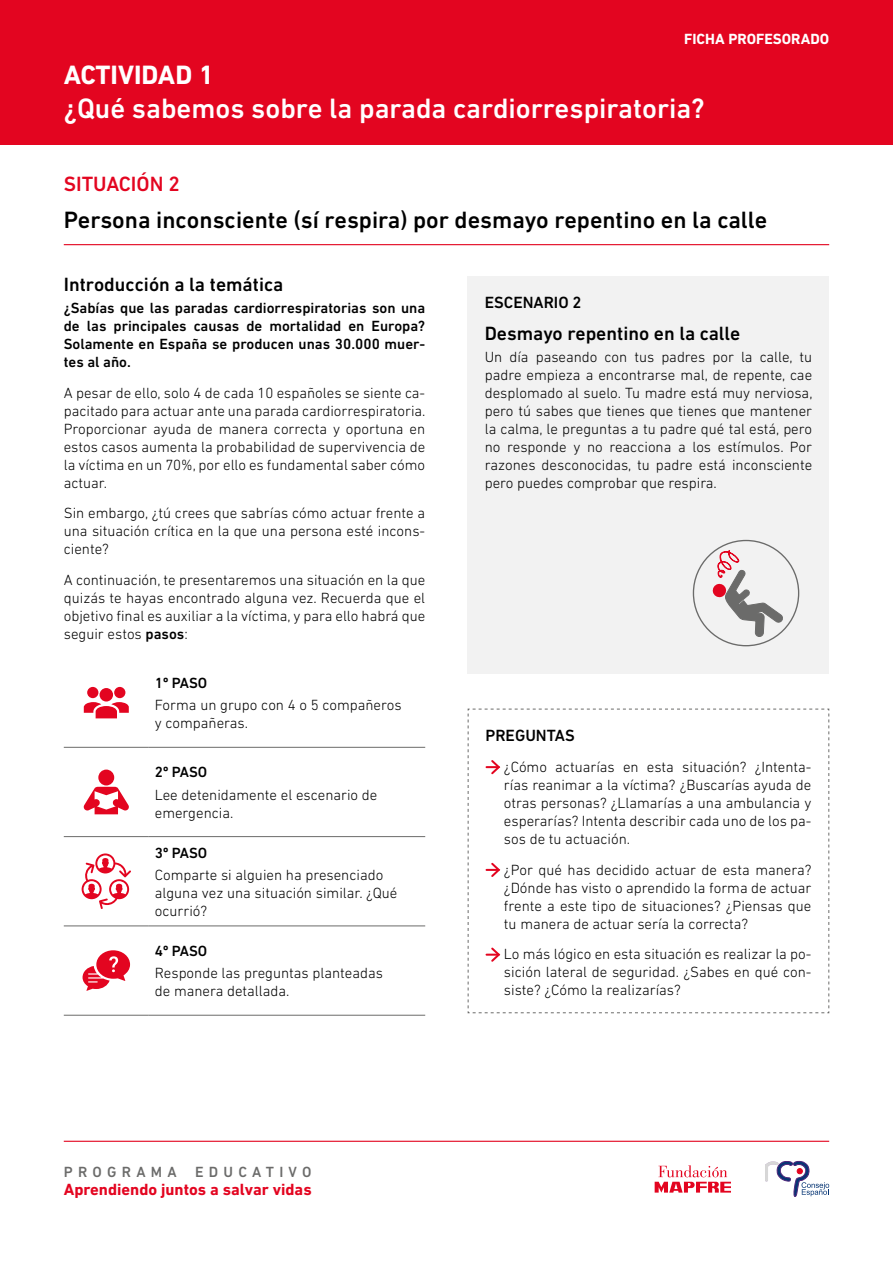
<style>
.page{position:relative;width:893px;height:1263px;background:#fff}
.page>*{position:absolute;margin:0;border:0;box-sizing:border-box;transform-origin:0 0}
.t1{font:500 28.5px "DIN Next LT Pro";color:#fff}
.t2{font:700 27px "DIN Next LT Pro";color:#fff}
.sub{font:500 24px "DIN Next LT Pro";color:#000}
.sub-2{font:500 21px "DIN Next LT Pro";color:#e30520}
.sub-3{font:500 19.5px "DIN Next LT Pro";color:#000}
.t3{font:700 16.5px "DIN Next LT Pro";color:#e30520}
.sub-4{font:500 16.5px "DIN Next LT Pro";color:#000}
.TXT{font:300 15px/18px "DIN Next LT Pro";color:#000;text-align:justify}
.TXT-2{font:500 15px/18px "DIN Next LT Pro";color:#000;text-align:justify}
.t4{font:500 15px "DIN Next LT Pro";letter-spacing:.35em;color:#6b6b6a}
.TXT-3{font:700 15px "DIN Next LT Pro";color:#fff}
.s1{font-weight:500}
</style>
<div class="page">
<div style="left:0;top:0;width:893px;height:145px;background:#e30520"></div>
<hr style="left:64px;top:747px;width:85px;height:1px;background:#6b6b6a">
<hr style="left:149px;top:747px;width:276px;height:1px;background:#6b6b6a">
<hr style="left:64px;top:836px;width:85px;height:1px;background:#6b6b6a">
<hr style="left:149px;top:836px;width:276px;height:1px;background:#6b6b6a">
<hr style="left:64px;top:925px;width:85px;height:1px;background:#6b6b6a">
<hr style="left:149px;top:925px;width:276px;height:1px;background:#6b6b6a">
<hr style="left:64px;top:1015px;width:85px;height:1px;background:#6b6b6a">
<hr style="left:149px;top:1015px;width:276px;height:1px;background:#6b6b6a">
<div style="left:87px;top:687px;width:11px;height:11px;background:#e30520;border-radius:50%"></div>
<div style="left:114px;top:687px;width:11px;height:11px;background:#e30520;border-radius:50%"></div>
<div style="left:100px;top:688px;width:13px;height:13px;background:#e30520;border-radius:50%"></div>
<svg style="left:84px;top:702px;width:45px;height:16px"></svg>
<div style="left:98px;top:769px;width:16px;height:16px;background:#e30520;border-radius:50%"></div>
<svg style="left:84px;top:787px;width:45px;height:27px"></svg>
<svg style="left:82px;top:853px;width:49px;height:56px"></svg>
<svg style="left:83px;top:950px;width:47px;height:41px"></svg>
<div style="left:468px;top:276px;width:361px;height:398px;background:#f2f2f2"></div>
<svg style="left:467px;top:708px;width:363px;height:305px"></svg>
<hr style="left:64px;top:244px;width:765px;height:1px;background:#e30520">
<svg style="left:712px;top:549px;width:72px;height:88px"></svg>
<svg style="left:655px;top:1165px;width:76px;height:27px"></svg>
<svg style="left:765px;top:1161px;width:64px;height:36px"></svg>
<hr style="left:64px;top:1141px;width:765px;height:1px;background:#e30520">
<p class="TXT-3" style="left:684px;top:30px;width:147px">FICHA PROFESORADO</p>
<p class="t2" style="left:64px;top:59px;width:151px">ACTIVIDAD 1</p>
<p class="t1" style="left:64px;top:92px;width:642px">¿Qué sabemos sobre la parada cardiorrespiratoria?</p>
<p class="sub-2" style="left:64px;top:171px;width:118px">SITUACIÓN 2</p>
<p class="sub" style="left:64px;top:206px;width:705px">Persona inconsciente (sí respira) por desmayo repentino en la calle</p>
<p class="sub-3" style="left:64px;top:273px;width:221px">Introducción a la temática</p>
<p class="TXT-2" style="left:64px;top:299px;width:363px">¿Sabías que las paradas cardiorrespiratorias son una de las principales causas de mortalidad en Europa?<br>Solamente en España se producen unas 30.000 muer&shy;tes al año.</p>
<p class="TXT" style="left:64px;top:383px;width:363px">A pesar de ello, solo 4 de cada 10 españoles se siente ca&shy;pacitado para actuar ante una parada cardiorrespiratoria.<br>Proporcionar ayuda de manera correcta y oportuna en estos casos aumenta la probabilidad de supervivencia de la víctima en un 70%, por ello es fundamental saber cómo actuar.</p>
<p class="TXT" style="left:64px;top:504px;width:363px">Sin embargo, ¿tú crees que sabrías cómo actuar frente a una situación crítica en la que una persona esté incons&shy;ciente?</p>
<p class="TXT" style="left:64px;top:571px;width:363px">A continuación, te presentaremos una situación en la que quizás te hayas encontrado alguna vez. Recuerda que el objetivo final es auxiliar a la víctima, y para ello habrá que seguir estos <span class="s1">pasos</span>:</p>
<p class="TXT-2" style="left:155px;top:674px;width:54px">1º PASO</p>
<p class="TXT" style="left:155px;top:696px;width:248px">Forma un grupo con 4 o 5 compañeros y compañeras.</p>
<p class="TXT-2" style="left:155px;top:763px;width:54px">2º PASO</p>
<p class="TXT" style="left:155px;top:785px;width:224px">Lee detenidamente el escenario de emergencia.</p>
<p class="TXT-2" style="left:155px;top:843px;width:54px">3º PASO</p>
<p class="TXT" style="left:155px;top:866px;width:244px;text-align:left">Comparte si alguien ha presenciado alguna vez una situación similar. ¿Qué ocurrió?</p>
<p class="TXT-2" style="left:155px;top:942px;width:54px">4º PASO</p>
<p class="TXT" style="left:155px;top:964px;width:230px">Responde las preguntas planteadas de manera detallada.</p>
<p class="sub-4" style="left:485px;top:292px;width:98px">ESCENARIO 2</p>
<p class="sub-3" style="left:485px;top:322px;width:257px">Desmayo repentino en la calle</p>
<p class="TXT" style="left:485px;top:348px;width:329px">Un día paseando con tus padres por la calle, tu padre empieza a encontrarse mal, de repente, cae desplomado al suelo. Tu madre está muy nerviosa, pero tú sabes que tienes que tienes que mantener la calma, le preguntas a tu padre qué tal está, pero no responde y no reacciona a los estímulos. Por razones desconocidas, tu padre está inconsciente pero puedes comprobar que respira.</p>
<p class="sub-4" style="left:485px;top:726px;width:91px">PREGUNTAS</p>
<p class="TXT" style="left:504px;top:758px;width:309px">¿Cómo actuarías en esta situación? ¿Intenta&shy;rías reanimar a la víctima? ¿Buscarías ayuda de otras personas? ¿Llamarías a una ambulancia y esperarías? Intenta describir cada uno de los pa&shy;sos de tu actuación.</p>
<p class="TXT" style="left:504px;top:860px;width:309px">¿Por qué has decidido actuar de esta manera? ¿Dónde has visto o aprendido la forma de actuar frente a este tipo de situaciones? ¿Piensas que tu manera de actuar sería la correcta?</p>
<p class="TXT" style="left:504px;top:945px;width:309px">Lo más lógico en esta situación es realizar la po&shy;sición lateral de seguridad. ¿Sabes en qué con&shy;siste? ¿Cómo la realizarías?</p>
<p class="t4" style="left:64px;top:1163px;width:249px">PROGRAMA EDUCATIVO</p>
<p class="t3" style="left:64px;top:1180px;width:249px">Aprendiendo juntos a salvar vidas</p>
</div>
